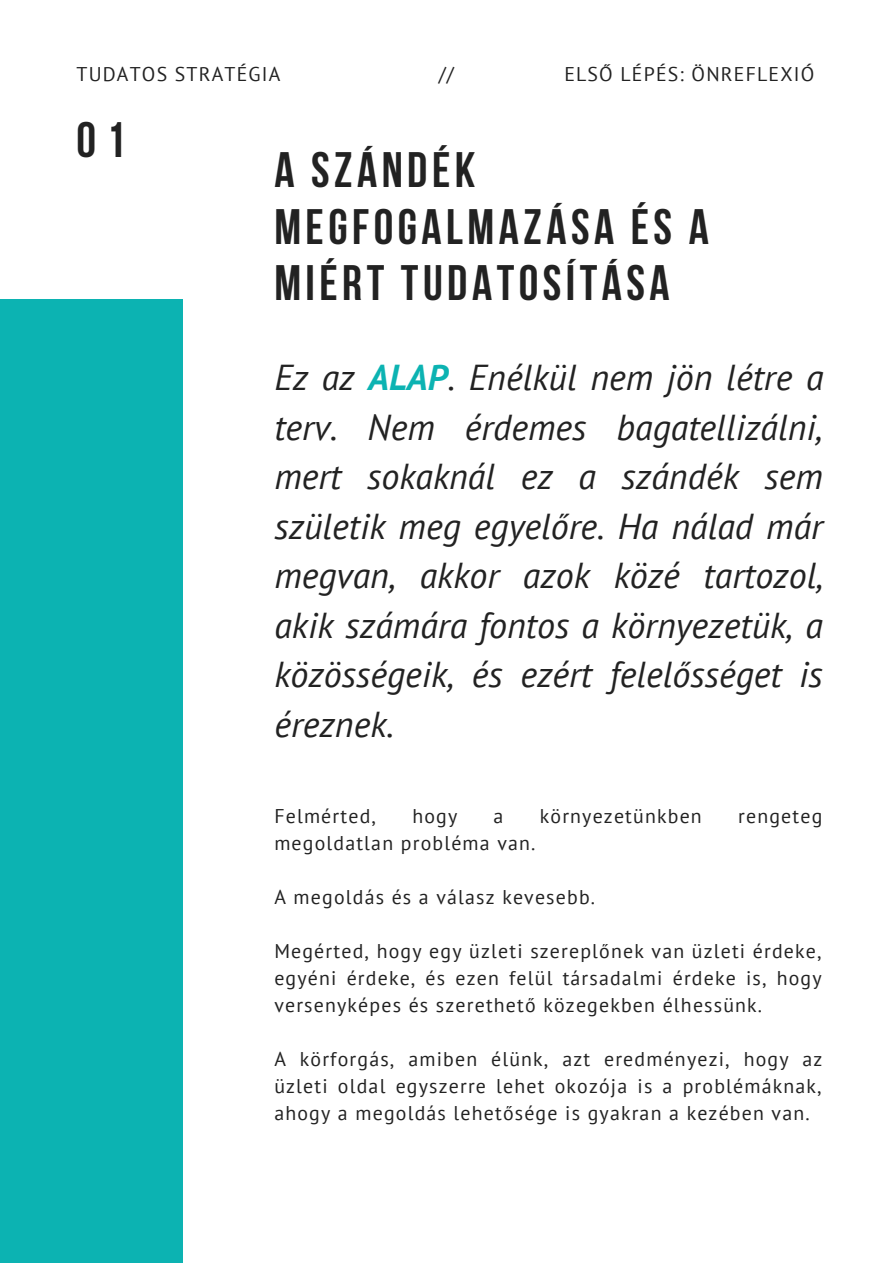
<style>
.page{position:relative;width:893px;height:1264px;background:#fff}
.page>*{position:absolute;margin:0;border:0;box-sizing:border-box;transform-origin:0 0}
.t1{font:700 49.65px/56.2px "Bebas Neue";letter-spacing:.09em;color:#222}
.t2{font:italic 36px/49.5px "PT Sans";color:#222;text-align:justify}
.t3{font:19.8px/27px "PT Sans";letter-spacing:.06em;color:#222;text-align:justify}
.s1{font-weight:700;color:#0cb3b2}
</style>
<div class="page">
<div style="left:0;top:299px;width:182px;height:963px;background:#0cb3b2"></div>
<p class="t3" style="left:76px;top:60px;width:205px">TUDATOS STRATÉGIA</p>
<p class="t3" style="left:438px;top:60px;width:17px">//</p>
<p class="t3" style="left:564px;top:60px;width:251px">ELSŐ LÉPÉS: ÖNREFLEXIÓ</p>
<h1 class="t1" style="left:76px;top:117px;width:51px">01</h1>
<h1 class="t1" style="left:274px;top:147px;width:436px">A SZÁNDÉK<br>MEGFOGALMAZÁSA ÉS A<br>MIÉRT TUDATOSÍTÁSA</h1>
<p class="t2" style="left:274px;top:352px;width:550px">Ez az <span class="s1">ALAP</span>. Enélkül nem jön létre a terv. Nem érdemes bagatellizálni, mert sokaknál ez a szándék sem születik meg egyelőre. Ha nálad már megvan, akkor azok közé tartozol, akik számára fontos a környezetük, a közösségeik, és ezért felelősséget is éreznek.</p>
<p class="t3" style="left:274px;top:802px;width:103px">Felmérted,</p>
<p class="t3" style="left:412px;top:802px;width:46px">hogy</p>
<p class="t3" style="left:493px;top:802px;width:11px">a</p>
<p class="t3" style="left:540px;top:802px;width:163px">környezetünkben</p>
<p class="t3" style="left:738px;top:802px;width:86px">rengeteg</p>
<p class="t3" style="left:274px;top:828px;width:262px">megoldatlan probléma van.</p>
<p class="t3" style="left:274px;top:882px;width:322px">A megoldás és a válasz kevesebb.</p>
<p class="t3" style="left:274px;top:936px;width:548px">Megérted, hogy egy üzleti szereplőnek van üzleti érdeke, egyéni érdeke, és ezen felül társadalmi érdeke is, hogy versenyképes és szerethető közegekben élhessünk.</p>
<p class="t3" style="left:274px;top:1044px;width:549px">A körforgás, amiben élünk, azt eredményezi, hogy az üzleti oldal egyszerre lehet okozója is a problémáknak, ahogy a megoldás lehetősége is gyakran a kezében van.</p>
</div>
